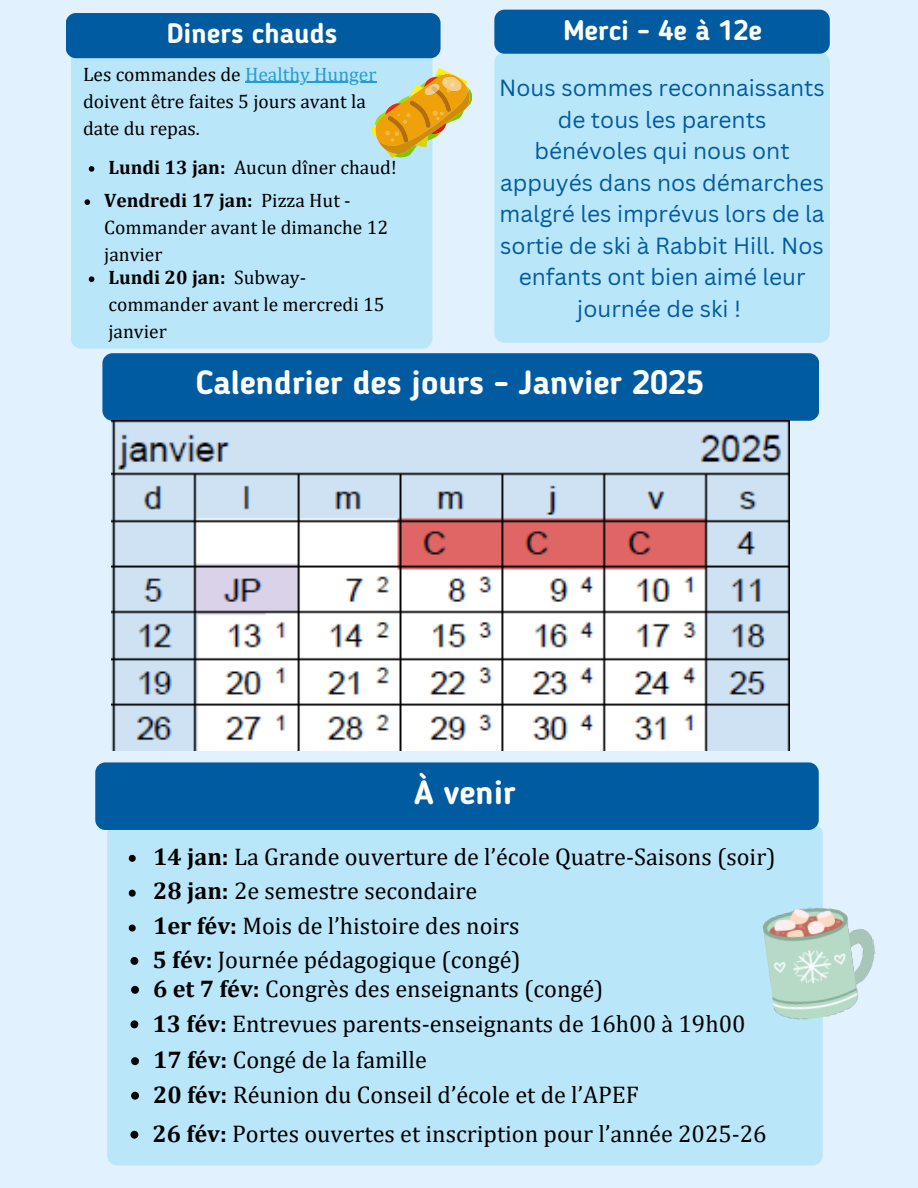
<style>
.page{position:relative;width:918px;height:1188px;background:#e1f1fd}
.page>*{position:absolute;margin:0;border:0;box-sizing:border-box;transform-origin:0 0}
.t1{font:700 33.3px "Blogger Sans";color:#fff}
.t2{font:700 28.05px "Blogger Sans";color:#fff}
.t3{font:24.15px "Cambria";color:#000}
.t4{font:22.8px/31.5px "Canva Sans";color:#015ba0;text-align:center}
.t5{font:19.5px/27px "Cambria";color:#000}
.s1{color:#269cd7}
.s2{font-weight:700}
</style>
<div class="page">
<div style="left:102px;top:353px;width:717px;height:68px;background:#015ba0;border-radius:10px"></div>
<img style="left:112px;top:421px;width:677px;height:329px">
<div style="left:71px;top:32px;width:361px;height:317px;background:#bae6fa;border-radius:10px"></div>
<div style="left:66px;top:13px;width:375px;height:45px;background:#015ba0;border-radius:10px"></div>
<svg style="left:369px;top:63px;width:104px;height:101px"></svg>
<hr style="left:245px;top:82px;width:132px;height:1px;background:#269cd7">
<svg style="left:89px;top:276px;width:5px;height:6px"></svg>
<svg style="left:85px;top:199px;width:5px;height:6px"></svg>
<svg style="left:89px;top:166px;width:5px;height:6px"></svg>
<div style="left:107px;top:824px;width:716px;height:341px;background:#bae6fa;border-radius:10px"></div>
<img style="left:762px;top:907px;width:114px;height:113px">
<div style="left:95px;top:762px;width:724px;height:68px;background:#015ba0;border-radius:10px"></div>
<svg style="left:129px;top:890px;width:7px;height:7px"></svg>
<svg style="left:130px;top:957px;width:8px;height:8px"></svg>
<svg style="left:131px;top:986px;width:8px;height:8px"></svg>
<svg style="left:129px;top:925px;width:7px;height:7px"></svg>
<svg style="left:129px;top:855px;width:7px;height:7px"></svg>
<svg style="left:130px;top:1020px;width:8px;height:8px"></svg>
<svg style="left:131px;top:1057px;width:8px;height:8px"></svg>
<svg style="left:131px;top:1092px;width:8px;height:8px"></svg>
<div style="left:494px;top:52px;width:336px;height:291px;background:#bae6fa;border-radius:10px"></div>
<div style="left:494px;top:10px;width:336px;height:44px;background:#015ba0;border-radius:10px"></div>
<svg style="left:130px;top:1131px;width:8px;height:8px"></svg>
<p class="t2" style="left:167px;top:22px;width:172px">Diners chauds</p>
<p class="t5" style="left:83px;top:60px;width:295px">Les commandes de <span class="s1">Healthy Hunger</span></p>
<p class="t5" style="left:83px;top:87px;width:284px">doivent être faites 5 jours avant la date du repas.</p>
<h2 class="t5" style="left:108px;top:153px;width:290px"><span class="s2">Lundi 13 jan:</span> Aucun dînî er chaud!</h2>
<p class="t5" style="left:104px;top:187px;width:286px"><span class="s2">Vendredi 17 jan:</span> Pizza Hut -<br>Commander avant le dimanche 12 janvier</p>
<p class="t5" style="left:108px;top:264px;width:278px"><span class="s2">Lundi 20 jan:</span> Subway&shy;commander avant le mercredi 15 janvier</p>
<p class="t2" style="left:563px;top:18px;width:200px">Merci - 4e à 12e</p>
<p class="t4" style="left:499px;top:72px;width:327px">Nous sommes reconnaissants de tous les parents bénévoles qui nous ont appuyés dans nos démarches malgré les imprévus lors de la sortie de ski à Rabbit Hill. Nos enfants ont bien aimé leur journée de ski !</p>
<h2 class="t1" style="left:196px;top:368px;width:509px">Calendrier des jours - Janvier 2025</h2>
<h3 class="t1" style="left:414px;top:779px;width:103px">À venir</h3>
<p class="t3" style="left:153px;top:842px;width:624px"><span class="s2">14 jan:</span> La Grande ouverture de l’école Quatre-Saisons (soir)</p>
<h1 class="t3" style="left:153px;top:877px;width:326px"><span class="s2">28 jan:</span> 2e semestre secondaire</h1>
<p class="t3" style="left:153px;top:911px;width:368px"><span class="s2">1er fév:</span> Mois de l’histoire des noirs</p>
<p class="t3" style="left:152px;top:945px;width:370px"><span class="s2">5 fév:</span> Journée pédagogique (congé)</p>
<h1 class="t3" style="left:153px;top:974px;width:452px"><span class="s2">6 et 7 fév:</span> Congrès des enseignants (congé)</h1>
<p class="t3" style="left:152px;top:1009px;width:594px"><span class="s2">13 fév:</span> Entrevues parents-enseignants de 16h00 à 19h00</p>
<p class="t3" style="left:153px;top:1046px;width:275px"><span class="s2">17 fév:</span> Congé de la famille</p>
<p class="t3" style="left:153px;top:1080px;width:487px"><span class="s2">20 fév:</span> Réunion du Conseil d’école et de l’APEF</p>
<p class="t3" style="left:152px;top:1119px;width:616px"><span class="s2">26 fév:</span> Portes ouvertes et inscription pour l’année 2025-26</p>
</div>
